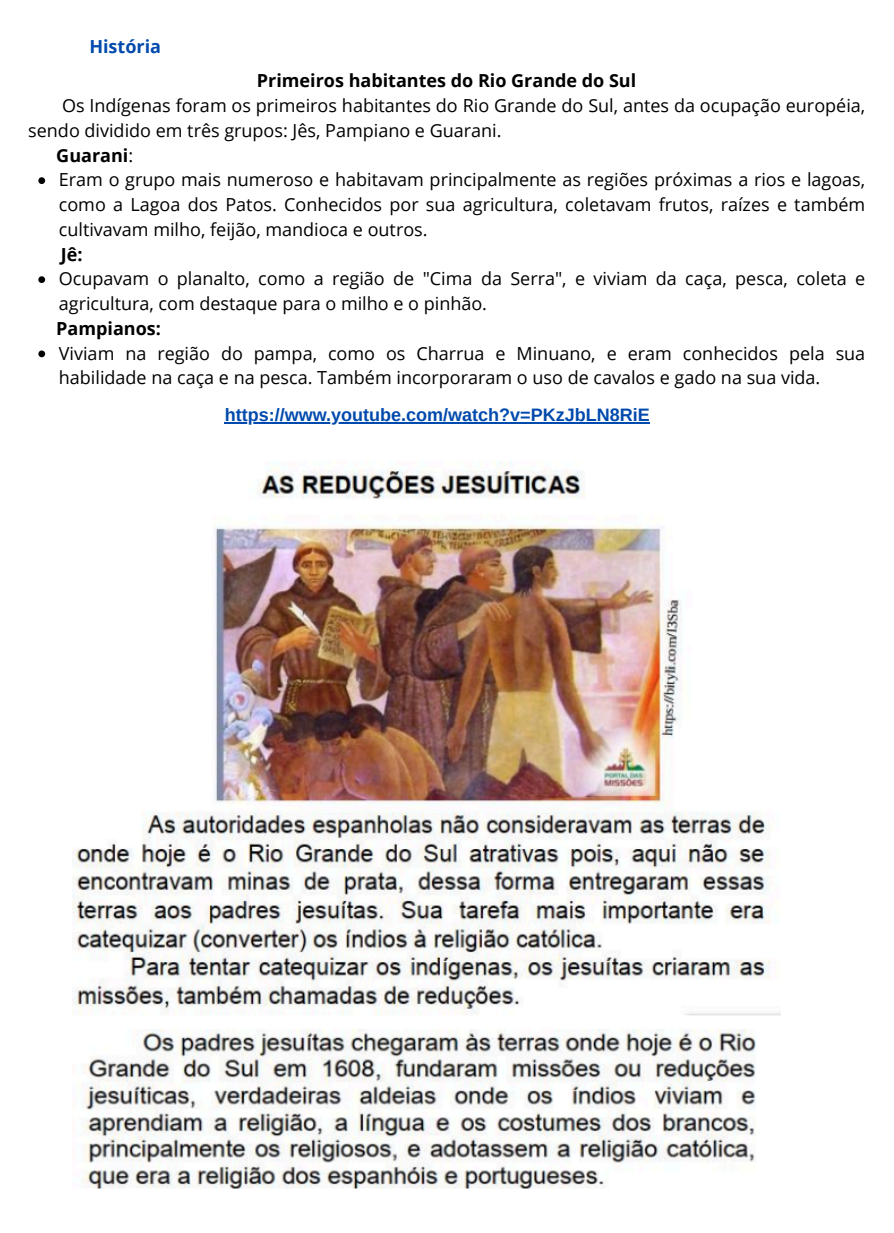
<style>
.page{position:relative;width:894px;height:1233px;background:#fff}
.page>*{position:absolute;margin:0;border:0;box-sizing:border-box;transform-origin:0 0}
.t1{font:18px/24.8px "Open Sans";color:#000}
.t2{font:700 18px "Open Sans";color:#000}
.t3{font:700 18px "Arimo";color:#004aad}
.t4{font:700 18px "Open Sans";color:#004aad}
.s1{font-weight:400}
.s2{font-weight:700}
</style>
<div class="page">
<img style="left:72px;top:461px;width:708px;height:728px">
<svg style="left:38px;top:177px;width:7px;height:7px"></svg>
<svg style="left:38px;top:276px;width:7px;height:7px"></svg>
<svg style="left:38px;top:351px;width:7px;height:6px"></svg>
<hr style="left:225px;top:422px;width:424px;height:1px;background:#004aad">
<p class="t4" style="left:89px;top:33px;width:73px">História</p>
<p class="t2" style="left:257px;top:68px;width:381px">Primeiros habitantes do Rio Grande do Sul</p>
<p class="t1" style="left:28px;top:93px;width:838px;text-indent:34px">Os Indígenas foram os primeiros habitantes do Rio Grande do Sul, antes da ocupação européia, sendo dividido em três grupos: Jês, Pampiano e Guarani.</p>
<p class="t2" style="left:56px;top:142px;width:78px">Guarani<span class="s1">:</span></p>
<h2 class="t1" style="left:59px;top:167px;width:807px;text-align:justify">Eram o grupo mais numeroso e habitavam principalmente as regiões próximas a rios e lagoas, como a Lagoa dos Patos. Conhecidos por sua agricultura, coletavam frutos, raízes e também cultivavam milho, feijão, mandioca e outros.</h2>
<p class="t2" style="left:61px;top:241px;width:23px">Jê:</p>
<h2 class="t1" style="left:59px;top:266px;width:807px">Ocupavam o planalto, como a região de "Cima da Serra", e viviam da caça, pesca, coleta e agricultura, com destaque para o milho e o pinhão.</h2>
<p class="t1" style="left:56px;top:315px;width:810px"><span class="s2">Pampianos:<br></span>Viviam na região do pampa, como os Charrua e Minuano, e eram conhecidos pela sua habilidade na caça e na pesca. Também incorporaram o uso de cavalos e gado na sua vida.</p>
<p class="t3" style="left:225px;top:405px;width:426px">https://www.youtube.com/watch?v=PKzJbLN8RiE</p>
</div>
